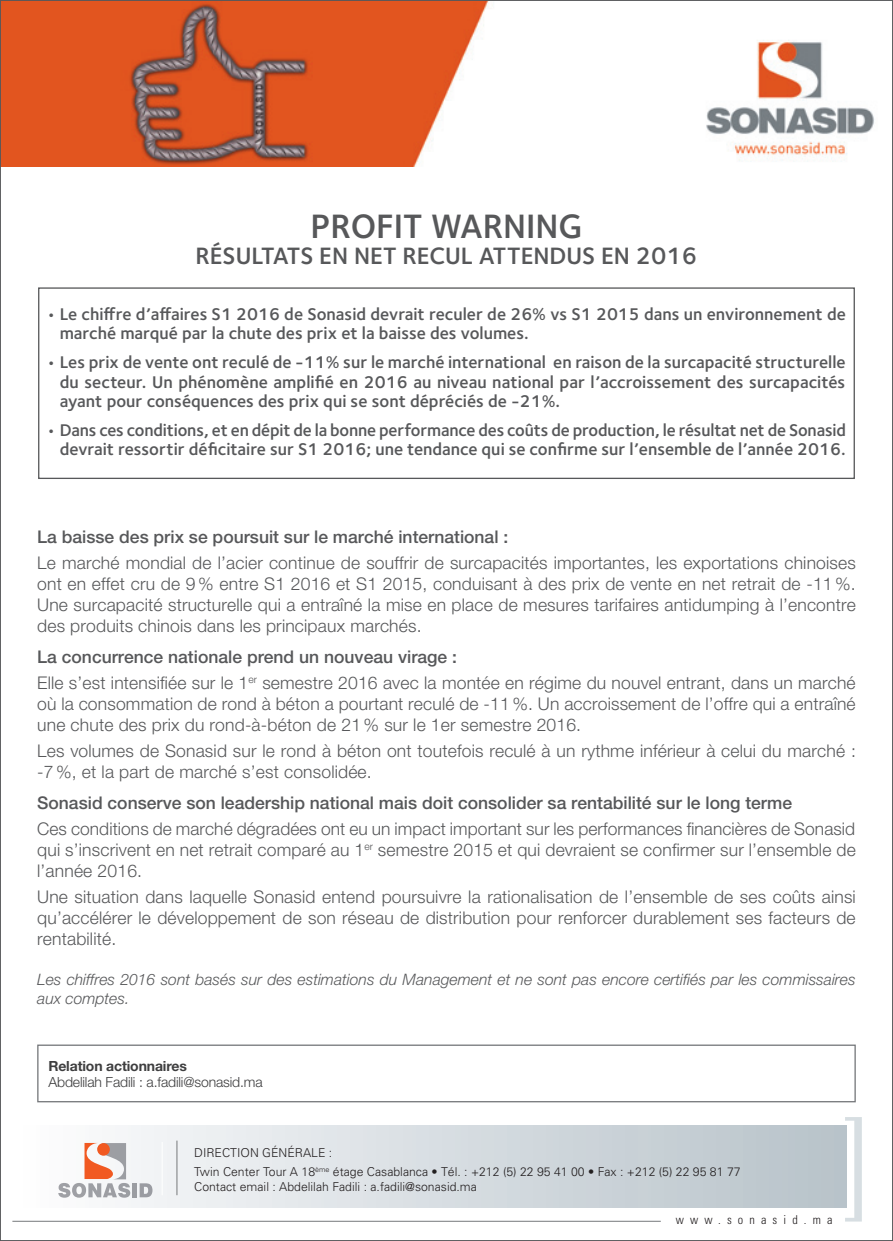
<style>
.page{position:relative;width:893px;height:1241px;background:#fff}
.page>*{position:absolute;margin:0;border:0;box-sizing:border-box;transform-origin:0 0}
.t1{font:600 35px "Foundry Sterling";color:#57585a}
.t2{font:600 24.5px "Foundry Sterling";color:#57585a}
.t3{font:300 17.5px/21px "Helvetica Neue";letter-spacing:.01em;color:#57585a;text-align:justify}
.t4{font:600 17.5px/19.2px "Foundry Sterling";color:#57585a}
.t5{font:500 17.5px "Helvetica Neue";color:#57585a}
.t6{font:italic 300 15.75px/18.9px "Helvetica Neue";color:#57585a}
.t7{font:300 14px "Helvetica Neue";letter-spacing:-.01em;color:#3e3e3f}
.t8{font:700 14px "Helvetica Neue";letter-spacing:-.01em;color:#3e3e3f}
.t9{font:300 12.25px "Univers";color:#231f20}
.t10{font:300 condensed 12.25px "Univers";letter-spacing:.5em;color:#231f20}
</style>
<div class="page">
<img style="left:2px;top:2px;width:872px;height:164px">
<div style="left:13px;top:1125px;width:834px;height:82px;background:linear-gradient(to right,#fdfdfe,#b7c2c9)"></div>
<svg style="left:845px;top:1117px;width:17px;height:104px"></svg>
<hr style="left:162px;top:1141px;width:1px;height:53px;background:#fff">
<hr style="left:12px;top:1220px;width:649px;height:1px;background:#76787b">
<svg style="left:58px;top:1142px;width:72px;height:55px"></svg>
<hr style="left:133px;top:1183px;width:4px;height:14px;background:#9b9da2">
<svg style="left:140px;top:1183px;width:12px;height:14px"></svg>
<hr style="left:176px;top:1140px;width:1px;height:54px;background:#76787b">
<div style="left:37px;top:1044px;width:819px;height:58px;border:1px solid #76787b"></div>
<div style="left:38px;top:287px;width:817px;height:192px;border:1px solid #57585a"></div>
<p class="t1" style="left:310px;top:205px;width:274px">PROFIT WARNING</p>
<p class="t2" style="left:196px;top:241px;width:503px">RÉSULTATS EN NET RECUL ATTENDUS EN 2016</p>
<p class="t4" style="left:60px;top:305px;width:788px;text-indent:-13px">• Le chiffre d’affaires S1 2016 de Sonasid devrait reculer de 26% vs S1 2015 dans un environnement de marché marqué par la chute des prix et la baisse des volumes.</p>
<p class="t4" style="left:60px;top:353px;width:788px;text-align:justify;text-indent:-13px">• Les prix de vente ont reculé de -11% sur le marché international en raison de la surcapacité structurelle du secteur. Un phénomène amplifié en 2016 au niveau national par l’accroissement des surcapacités ayant pour conséquences des prix qui se sont dépréciés de -21%.</p>
<p class="t4" style="left:47px;top:421px;width:800px;text-align:right">• Dans ces conditions, et en dépit de la bonne performance des coûts de production, le résultat net de Sonasid devrait ressortir déficitaire sur S1 2016; une tendance qui se confirme sur l’ensemble de l’année 2016.</p>
<p class="t5" style="left:37px;top:526px;width:473px">La baisse des prix se poursuit sur le marché international :</p>
<p class="t3" style="left:37px;top:551px;width:820px">Le marché mondial de l’acier continue de souffrir de surcapacités importantes, les exportations chinoises ont en effet cru de 9% entre S1 2016 et S1 2015, conduisant à des prix de vente en net retrait de -11%.<br>Une surcapacité structurelle qui a entraîné la mise en place de mesures tarifaires antidumping à l’encontre des produits chinois dans les principaux marchés.</p>
<p class="t5" style="left:37px;top:646px;width:421px">La concurrence nationale prend un nouveau virage :</p>
<p class="t3" style="left:37px;top:671px;width:820px">Elle s’est intensifiée sur le 1<sup>er</sup> semestre 2016 avec la montée en régime du nouvel entrant, dans un marché où la consommation de rond à béton a pourtant reculé de -11 %. Un accroissement de l’offre qui a entraîné une chute des prix du rond-à-béton de 21% sur le 1er semestre 2016.</p>
<p class="t3" style="left:37px;top:739px;width:820px">Les volumes de Sonasid sur le rond à béton ont toutefois reculé à un rythme inférieur à celui du marché : -7%, et la part de marché s’est consolidée.</p>
<p class="t5" style="left:37px;top:792px;width:756px">Sonasid conserve son leadership national mais doit consolider sa rentabilité sur le long terme</p>
<p class="t3" style="left:37px;top:817px;width:820px">Ces conditions de marché dégradées ont eu un impact important sur les performances financières de Sonasid qui s’inscrivent en net retrait comparé au 1<sup>er</sup> semestre 2015 et qui devraient se confirmer sur l’ensemble de l’année 2016.</p>
<p class="t3" style="left:37px;top:885px;width:820px">Une situation dans laquelle Sonasid entend poursuivre la rationalisation de l’ensemble de ses coûts ainsi qu’accélérer le développement de son réseau de distribution pour renforcer durablement ses facteurs de rentabilité.</p>
<p class="t6" style="left:37px;top:969px;width:820px">Les chiffres 2016 sont basés sur des estimations du Management et ne sont pas encore certifiés par les commissaires aux comptes.</p>
<p class="t8" style="left:48px;top:1056px;width:140px">Relation actionnaires</p>
<p class="t7" style="left:48px;top:1073px;width:216px">Abdelilah Fadili : a.fadili@sonasid.ma</p>
<p class="t9" style="left:194px;top:1144px;width:140px">DIRECTION GÉNÉRALE :</p>
<p class="t9" style="left:194px;top:1163px;width:548px">Twin Center Tour A 18<sup>ème</sup> étage Casablanca • Tél. : +212 (5) 22 95 41 00 • Fax : +212 (5) 22 95 81 77</p>
<p class="t9" style="left:194px;top:1178px;width:284px">Contact email : Abdelilah Fadili : a.fadili@sonasid.ma</p>
<p class="t10" style="left:676px;top:1211px;width:158px">www.sonasid.ma</p>
</div>
